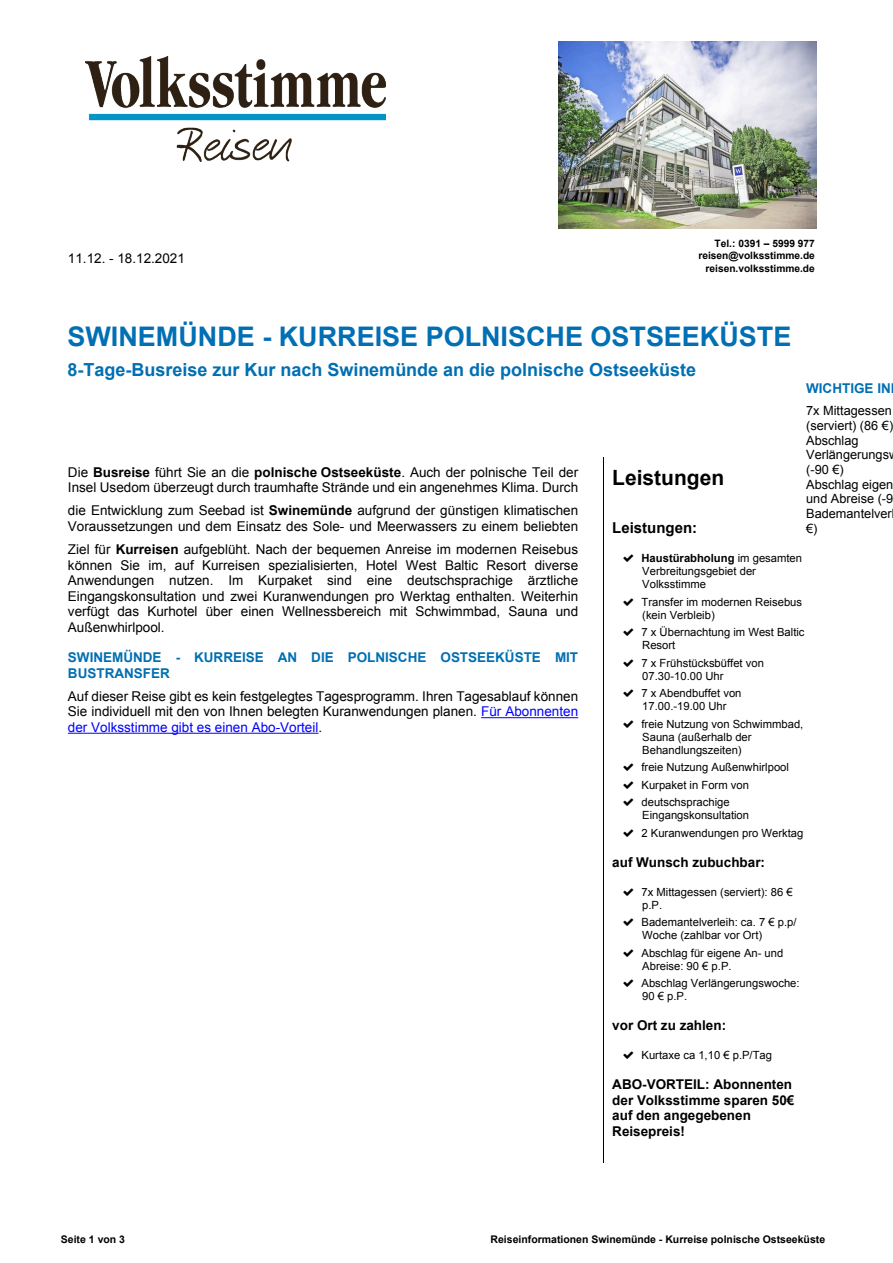
<style>
.page{position:relative;width:893px;height:1263px;background:#fff}
.page>*{position:absolute;margin:0;border:0;box-sizing:border-box;transform-origin:0 0}
.t1{font:700 27px "Arial";color:#006fb3}
.t2{font:700 21px "Arial";color:#000}
.t3{font:700 18px "Arial";color:#006fb3}
.t4{font:700 15px "Arial";color:#000}
.t5{font:13.5px/15.6px "Arial";color:#000}
.t6{font:700 13.5px/15.6px "Arial";color:#000}
.t7{font:700 13.5px/15.6px "Arial";color:#006fb3}
.t8{font:12.75px/14.7px "Arial";color:#000}
.t9{font:11.25px/12.9px "Arial";color:#000}
.t10{font:700 10.5px "Arial";color:#000}
.t11{font:700 10.2px/12.3px "Arial";color:#000;text-align:right}
.s1{font-weight:700}
.s2{color:#00f}
</style>
<div class="page">
<hr style="left:481px;top:717px;width:97px;height:1px;background:#00f">
<hr style="left:68px;top:733px;width:251px;height:1px;background:#00f">
<hr style="left:603px;top:457px;width:1px;height:705px;background:#000">
<img style="left:86px;top:56px;width:300px;height:105px">
<img style="left:558px;top:41px;width:258px;height:188px">
<p class="t5" style="left:68px;top:252px;width:119px">11.12. - 18.12.2021</p>
<p class="t11" style="left:698px;top:238px;width:118px">Tel.: 0391 – 5999 977 reisen@volksstimme.de reisen.volksstimme.de</p>
<h1 class="t1" style="left:68px;top:326px;width:725px">SWINEMÜNDE - KURREISE POLNISCHE OSTSEEKÜSTE</h1>
<h3 class="t3" style="left:68px;top:363px;width:630px">8-Tage-Busreise zur Kur nach Swinemünde an die polnische Ostseeküste</h3>
<p class="t5" style="left:68px;top:466px;width:512px">Die <span class="s1">Busreise</span> führt Sie an die <span class="s1">polnische Ostseeküste</span>. Auch der polnische Teil der<br>Insel Usedom überzeugt durch traumhafte Strände und ein angenehmes Klima. Durch</p>
<p class="t5" style="left:68px;top:504px;width:512px">die Entwicklung zum Seebad ist <span class="s1">Swinemünde</span> aufgrund der günstigen klimatischen<br>Voraussetzungen und dem Einsatz des Sole- und Meerwassers zu einem beliebten</p>
<p class="t5" style="left:68px;top:543px;width:512px;text-align:justify">Ziel für <span class="s1">Kurreisen</span> aufgeblüht. Nach der bequemen Anreise im modernen Reisebus können Sie im, auf Kurreisen spezialisierten, Hotel West Baltic Resort diverse Anwendungen nutzen. Im Kurpaket sind eine deutschsprachige ärztliche Eingangskonsultation und zwei Kuranwendungen pro Werktag enthalten. Weiterhin verfügt das Kurhotel über einen Wellnessbereich mit Schwimmbad, Sauna und Außenwhirlpool.</p>
<p class="t7" style="left:68px;top:651px;width:512px">SWINEMÜNDE - KURREISE AN DIE POLNISCHE OSTSEEKÜSTE MIT<br>BUSTRANSFER</p>
<p class="t5" style="left:68px;top:689px;width:512px;text-align:justify">Auf dieser Reise gibt es kein festgelegtes Tagesprogramm. Ihren Tagesablauf können Sie individuell mit den von Ihnen belegten Kuranwendungen planen. <span class="s2">Für Abonnenten der Volksstimme gibt es einen Abo-Vorteil</span>.</p>
<p class="t7" style="left:806px;top:382px;width:86px">WICHTIGE IN</p>
<p class="t8" style="left:806px;top:404px;width:89px">7x Mittagessen (serviert) (86 €)<br>Abschlag<br>Verlängerungs (-90 €)<br>Abschlag eigen und Abreise (-9<br>Bademantelver €)</p>
<h2 class="t2" style="left:612px;top:469px;width:113px">Leistungen</h2>
<p class="t4" style="left:612px;top:522px;width:86px">Leistungen:</p>
<p class="t9" style="left:641px;top:553px;width:162px"><span class="s1">Haustürabholung</span> im gesamten<br>Verbreitungsgebiet der<br>Volksstimme</p>
<p class="t9" style="left:641px;top:596px;width:162px">Transfer im modernen Reisebus (kein Verbleib)</p>
<p class="t9" style="left:641px;top:627px;width:165px">7 x Übernachtung im West Baltic<br>Resort</p>
<p class="t9" style="left:641px;top:657px;width:124px">7 x Frühstücksbüffet von<br>07.30-10.00 Uhr</p>
<p class="t9" style="left:641px;top:688px;width:101px">7 x Abendbuffet von<br>17.00.-19.00 Uhr</p>
<p class="t9" style="left:641px;top:718px;width:163px">freie Nutzung von Schwimmbad,<br>Sauna (außerhalb der<br>Behandlungszeiten)</p>
<p class="t9" style="left:641px;top:759px;width:149px;line-height:17.5px">freie Nutzung Außenwhirlpool<br>Kurpaket in Form von deutschsprachige</p>
<p class="t9" style="left:641px;top:807px;width:163px;line-height:17.5px">Eingangskonsultation<br>2 Kuranwendungen pro Werktag</p>
<p class="t6" style="left:612px;top:856px;width:154px">auf Wunsch zubuchbar:</p>
<p class="t9" style="left:641px;top:886px;width:153px">7x Mittagessen (serviert): 86 € p.P.</p>
<p class="t9" style="left:641px;top:917px;width:156px">Bademantelverleih: ca. 7 € p.p/<br>Woche (zahlbar vor Ort)</p>
<p class="t9" style="left:641px;top:947px;width:143px">Abschlag für eigene An- und<br>Abreise: 90 € p.P.</p>
<p class="t9" style="left:641px;top:978px;width:160px">Abschlag Verlängerungswoche:<br>90 € p.P.</p>
<p class="t6" style="left:612px;top:1019px;width:115px">vor Ort zu zahlen:</p>
<p class="t9" style="left:641px;top:1049px;width:132px">Kurtaxe ca 1,10 € p.P/Tag</p>
<p class="t6" style="left:612px;top:1078px;width:184px">ABO-VORTEIL: Abonnenten der Volksstimme sparen 50€ auf den angegebenen<br>Reisepreis!</p>
<p class="t10" style="left:61px;top:1235px;width:66px">Seite 1 von 3</p>
<p class="t10" style="left:490px;top:1235px;width:336px">Reiseinformationen Swinemünde - Kurreise polnische Ostseeküste</p>
</div>
